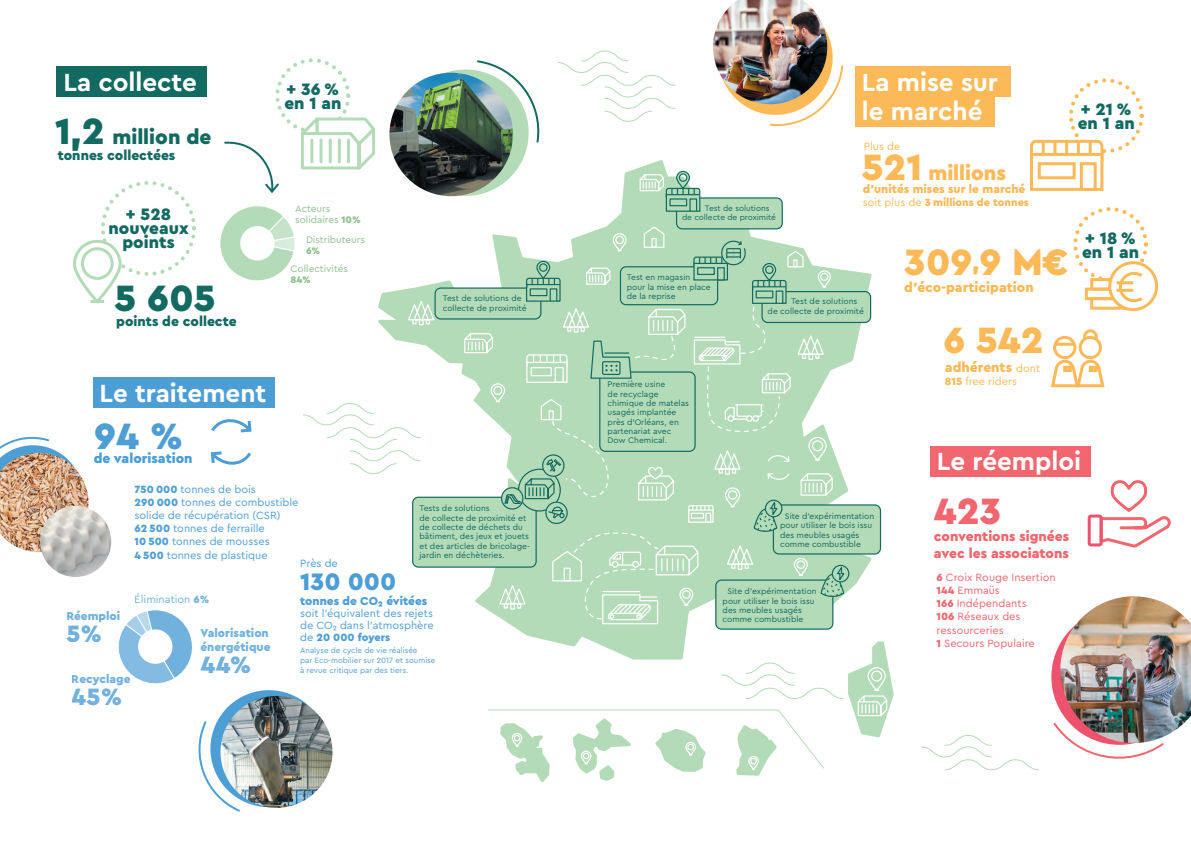
<style>
.page{position:relative;width:1191px;height:842px;background:#fff}
.page>*{position:absolute;margin:0;border:0;box-sizing:border-box;transform-origin:0 0}
.t1{font:900 38.4px "Cera Pro";color:#fcb958}
.t2{font:900 38.4px "Cera Pro";color:#126a60}
.t3{font:900 38.4px "Cera Pro";color:#f1666f}
.t4{font:900 38.4px "Cera Pro";color:#4e9ed6}
.t5{font:700 26px/29.9px "Cera Pro";color:#fff}
.t6{font:900 25px "Cera Pro";color:#4e9ed6}
.t7{font:900 24.8px "Cera Pro";color:#4e9ed6}
.t8{font:900 21px "Cera Pro";color:#126a60}
.t9{font:900 21px "Cera Pro";color:#fcb958}
.t10{font:900 17.3px/14.1px "Cera Pro";color:#126a60}
.t11{font:900 14px/16.8px "Cera Pro";color:#f1666f}
.t12{font:900 14px "Cera Pro";color:#126a60}
.t13{font:900 14px "Cera Pro";color:#fcb958}
.t14{font:900 14px "Cera Pro";color:#489ed6}
.t15{font:900 12px/14px "Cera Pro";color:#4e9ed6}
.t16{font:900 12px "Cera Pro";color:#fcb958}
.t17{font:11px/13.2px "Cera Pro";color:#4e9ed6;text-align:justify}
.t18{font:11px/13.2px "Cera Pro";color:#f1666f}
.t19{font:900 11px "Cera Pro";color:#fcb958}
.t20{font:11px "Cera Pro";color:#fcb958}
.t21{font:10px/11px "Cera Pro";color:#8dbf8e}
.t22{font:900 10px "Cera Pro";color:#8dbf8e}
.t23{font:8.5px/9.3px "Cera Pro";color:#126a60}
.t24{font:8.3px/9.3px "Cera Pro";color:#126a60}
.t25{font:8px/10px "Cera Pro";color:#4e9ed6}
.s1{font-size:38.4px}
.s2{font-weight:400}
.s3{font-weight:900}
.s4{font-size:25px}
.s5{font-weight:400;font-size:11px}
</style>
<div class="page">
<svg style="left:378px;top:160px;width:494px;height:479px"></svg>
<svg style="left:1051px;top:329px;width:54px;height:59px"></svg>
<svg style="left:407px;top:298px;width:28px;height:27px"></svg>
<div style="left:435px;top:288px;width:106px;height:31px;background:#b4dbb8;border-radius:6px"></div>
<div style="left:434px;top:287px;width:107px;height:33px;border:1px solid #126a60;border-radius:6px"></div>
<div style="left:676px;top:198px;width:106px;height:31px;background:#b4dbb8;border-radius:6px"></div>
<div style="left:676px;top:197px;width:107px;height:32px;border:1px solid #126a60;border-radius:6px"></div>
<div style="left:762px;top:292px;width:108px;height:30px;background:#b4dbb8;border-radius:6px"></div>
<div style="left:761px;top:291px;width:110px;height:32px;border:1px solid #126a60;border-radius:6px"></div>
<div style="left:413px;top:497px;width:123px;height:70px;background:#b4dbb8;border-radius:6px"></div>
<div style="left:412px;top:497px;width:125px;height:71px;border:1px solid #126a60;border-radius:6px"></div>
<div style="left:716px;top:580px;width:117px;height:49px;background:#b4dbb8;border-radius:6px"></div>
<div style="left:715px;top:579px;width:118px;height:51px;border:1px solid #126a60;border-radius:6px"></div>
<svg style="left:832px;top:565px;width:16px;height:17px"></svg>
<div style="left:831px;top:565px;width:18px;height:17px;border:1px solid #126a60;border-radius:50%"></div>
<div style="left:773px;top:505px;width:107px;height:49px;background:#b4dbb8;border-radius:6px"></div>
<div style="left:773px;top:504px;width:108px;height:51px;border:1px solid #126a60;border-radius:6px"></div>
<svg style="left:639px;top:170px;width:62px;height:42px"></svg>
<svg style="left:463px;top:226px;width:382px;height:399px"></svg>
<svg style="left:1098px;top:480px;width:72px;height:68px"></svg>
<div style="left:1087px;top:515px;width:15px;height:31px;border:3px solid #ef526c;border-radius:2px"></div>
<div style="left:57px;top:66px;width:150px;height:30px;background:#126a60"></div>
<div style="left:855px;top:66px;width:155px;height:30px;background:#fcb958"></div>
<div style="left:855px;top:96px;width:139px;height:30px;background:#fcb958"></div>
<svg style="left:488px;top:639px;width:406px;height:143px"></svg>
<svg style="left:303px;top:402px;width:119px;height:73px"></svg>
<svg style="left:557px;top:50px;width:119px;height:72px"></svg>
<div style="left:930px;top:446px;width:160px;height:30px;background:#f1666f"></div>
<svg style="left:210px;top:419px;width:42px;height:46px"></svg>
<div style="left:93px;top:378px;width:181px;height:30px;background:#4e9ed6"></div>
<div style="left:275px;top:58px;width:75px;height:75px;border:4px dashed #b4dbb8;border-radius:50%"></div>
<div style="left:101px;top:181px;width:95px;height:95px;border:4px dashed #b4dbb8;border-radius:50%"></div>
<div style="left:1030px;top:151px;width:73px;height:40px;background:#fff;border:3px solid #fcb958"></div>
<div style="left:1037px;top:162px;width:38px;height:17px;border:3px solid #fcb958"></div>
<div style="left:1079px;top:162px;width:17px;height:29px;border:3px solid #fcb958"></div>
<svg style="left:1030px;top:78px;width:114px;height:87px"></svg>
<div style="left:1090px;top:297px;width:41px;height:13px;border:3px solid #fcb958"></div>
<svg style="left:1109px;top:263px;width:47px;height:47px"></svg>
<div style="left:1108px;top:261px;width:50px;height:50px;border:3px solid #fcb958;border-radius:50%"></div>
<svg style="left:1073px;top:207px;width:77px;height:97px"></svg>
<hr style="left:1116px;top:289px;width:17px;height:3px;background:#fcb958">
<svg style="left:220px;top:112px;width:156px;height:169px"></svg>
<hr style="left:347px;top:140px;width:3px;height:22px;background:#b4dbb8">
<hr style="left:338px;top:140px;width:3px;height:22px;background:#b4dbb8">
<hr style="left:329px;top:140px;width:3px;height:22px;background:#b4dbb8">
<hr style="left:319px;top:140px;width:3px;height:22px;background:#b4dbb8">
<hr style="left:310px;top:140px;width:3px;height:22px;background:#b4dbb8">
<svg style="left:73px;top:238px;width:50px;height:66px"></svg>
<div style="left:82px;top:249px;width:30px;height:29px;background:#fff;border-radius:50%"></div>
<div style="left:81px;top:247px;width:33px;height:33px;border:3px solid #b4dbb8;border-radius:50%"></div>
<img style="left:389px;top:73px;width:124px;height:123px;border-radius:62px">
<img style="left:399px;top:60px;width:144px;height:139px">
<img style="left:715px;top:0;width:129px;height:126px">
<img style="left:1111px;top:596px;width:46px;height:4px">
<img style="left:921px;top:600px;width:270px;height:171px">
<img style="left:40px;top:506px;width:71px;height:71px;border-radius:36px">
<img style="left:0;top:436px;width:89px;height:114px">
<svg style="left:118px;top:610px;width:215px;height:202px"></svg>
<h2 class="t5" style="left:63px;top:66px;width:135px">La collecte</h2>
<h2 class="t5" style="left:861px;top:66px;width:138px">La mise sur le marché</h2>
<h3 class="t10" style="left:284px;top:81px;width:59px">+ 36 % en 1 an</h3>
<h3 class="t8" style="left:55px;top:123px;width:158px"><span class="s1">1,2</span> million de</h3>
<h3 class="t12" style="left:58px;top:146px;width:119px">tonnes collectées</h3>
<p class="t20" style="left:864px;top:138px;width:38px">Plus de</p>
<h3 class="t16" style="left:863px;top:181px;width:164px">d’unités mises sur le marché</h3>
<p class="t19" style="left:863px;top:195px;width:168px"><span class="s2">soit plus de</span> 3 millions de tonnes</p>
<h3 class="t9" style="left:861px;top:159px;width:146px"><span class="s1">521</span> millions</h3>
<p class="t24" style="left:682px;top:203px;width:95px;text-indent:23px">Test de solutions de collecte de proximité</p>
<p class="t21" style="left:295px;top:202px;width:67px">Acteurs solidaires <span class="s3">10%</span></p>
<h3 class="t10" style="left:108px;top:206px;width:82px;text-align:center">+ 528 nouveaux points</h3>
<p class="t21" style="left:306px;top:234px;width:60px">Distributeurs</p>
<p class="t22" style="left:306px;top:244px;width:16px">6%</p>
<h1 class="t1" style="left:904px;top:237px;width:166px">309<span class="s4">,</span>9 M€</h1>
<h3 class="t13" style="left:904px;top:278px;width:131px">d’éco-participation</h3>
<p class="t21" style="left:290px;top:263px;width:59px">Collectivités</p>
<p class="t22" style="left:290px;top:273px;width:22px">84%</p>
<p class="t23" style="left:627px;top:273px;width:85px">Test en magasin<br>pour la mise en place de la reprise</p>
<h1 class="t2" style="left:114px;top:272px;width:103px">5 605</h1>
<p class="t23" style="left:443px;top:293px;width:85px">Test de solutions de collecte de proximité</p>
<p class="t23" style="left:767px;top:296px;width:98px;text-indent:23px">Test de solutions de collecte de proximité</p>
<h3 class="t12" style="left:116px;top:312px;width:122px">points de collecte</h3>
<h1 class="t1" style="left:943px;top:314px;width:102px">6 542</h1>
<h3 class="t10" style="left:1077px;top:101px;width:59px">+ 21 % en 1 an</h3>
<h3 class="t10" style="left:1082px;top:230px;width:59px">+ 18 % en 1 an</h3>
<h2 class="t5" style="left:100px;top:377px;width:168px">Le traitement</h2>
<h1 class="t4" style="left:94px;top:411px;width:91px">94 %</h1>
<h3 class="t14" style="left:94px;top:449px;width:100px">de valorisation</h3>
<p class="t17" style="left:135px;top:482px;width:165px;text-align:left"><span class="s3">750 000</span> tonnes de bois<br><span class="s3">290 000</span> tonnes de combustible solide de récupération (CSR)<br><span class="s3">62 500</span> tonnes de ferraille<br><span class="s3">10 500</span> tonnes de mousses<br><span class="s3">4 500</span> tonnes de plastique</p>
<p class="t23" style="left:419px;top:503px;width:112px">Tests de solutions<br>de collecte de proximité et de collecte de déchets du bâtiment, des jeux et jouets et des articles de bricolage&shy;jardin en déchèteries.</p>
<p class="t17" style="left:300px;top:556px;width:39px">Près de</p>
<h3 class="t6" style="left:300px;top:565px;width:98px">130 000</h3>
<h3 class="t15" style="left:300px;top:593px;width:129px">tonnes de CO₂ évitées</h3>
<p class="t17" style="left:300px;top:607px;width:135px;line-height:12px">soit l’équivalent des rejets de CO₂ dans l’atmosphère de <span class="s3">20 000 foyers</span></p>
<p class="t17" style="left:135px;top:592px;width:76px">Élimination <span class="s3">6%</span></p>
<h3 class="t15" style="left:200px;top:625px;width:72px">Valorisation énergétique</h3>
<h3 class="t7" style="left:200px;top:648px;width:52px">44%</h3>
<h3 class="t15" style="left:66px;top:608px;width:55px">Réemploi</h3>
<h3 class="t7" style="left:66px;top:617px;width:37px">5%</h3>
<p class="t25" style="left:300px;top:645px;width:137px">Analyse de cycle de vie réalisée<br>par Eco-mobilier sur 2017 et soumise à revue critique par des tiers.</p>
<h3 class="t15" style="left:72px;top:671px;width:60px">Recyclage</h3>
<h3 class="t7" style="left:72px;top:680px;width:52px">45%</h3>
<p class="t23" style="left:607px;top:379px;width:83px">Première usine<br>de recyclage chimique de matelas usagés implantée près d’Orléans, en partenariat avec<br>Dow Chemical.</p>
<p class="t23" style="left:780px;top:511px;width:96px;text-indent:5px">Site d’expérimentation pour utiliser le bois issu des meubles usagés comme combustible</p>
<p class="t23" style="left:722px;top:586px;width:96px;text-indent:5px">Site d’expérimentation pour utiliser le bois issu des meubles usagés comme combustible</p>
<h3 class="t13" style="left:945px;top:358px;width:97px">adhérents <span class="s5">dont</span></h3>
<p class="t20" style="left:945px;top:374px;width:74px"><span class="s3">815</span> free riders</p>
<h2 class="t5" style="left:937px;top:446px;width:146px">Le réemploi</h2>
<h1 class="t3" style="left:934px;top:486px;width:69px">423</h1>
<h3 class="t11" style="left:934px;top:528px;width:137px">conventions signées avec les associatons</h3>
<p class="t18" style="left:936px;top:570px;width:121px"><span class="s3">6</span> Croix Rouge Insertion<br><span class="s3">144</span> Emmaüs<br><span class="s3">166</span> Indépendants<br><span class="s3">106</span> Réseaux des ressourceries<br><span class="s3">1</span> Secours Populaire</p>
</div>
